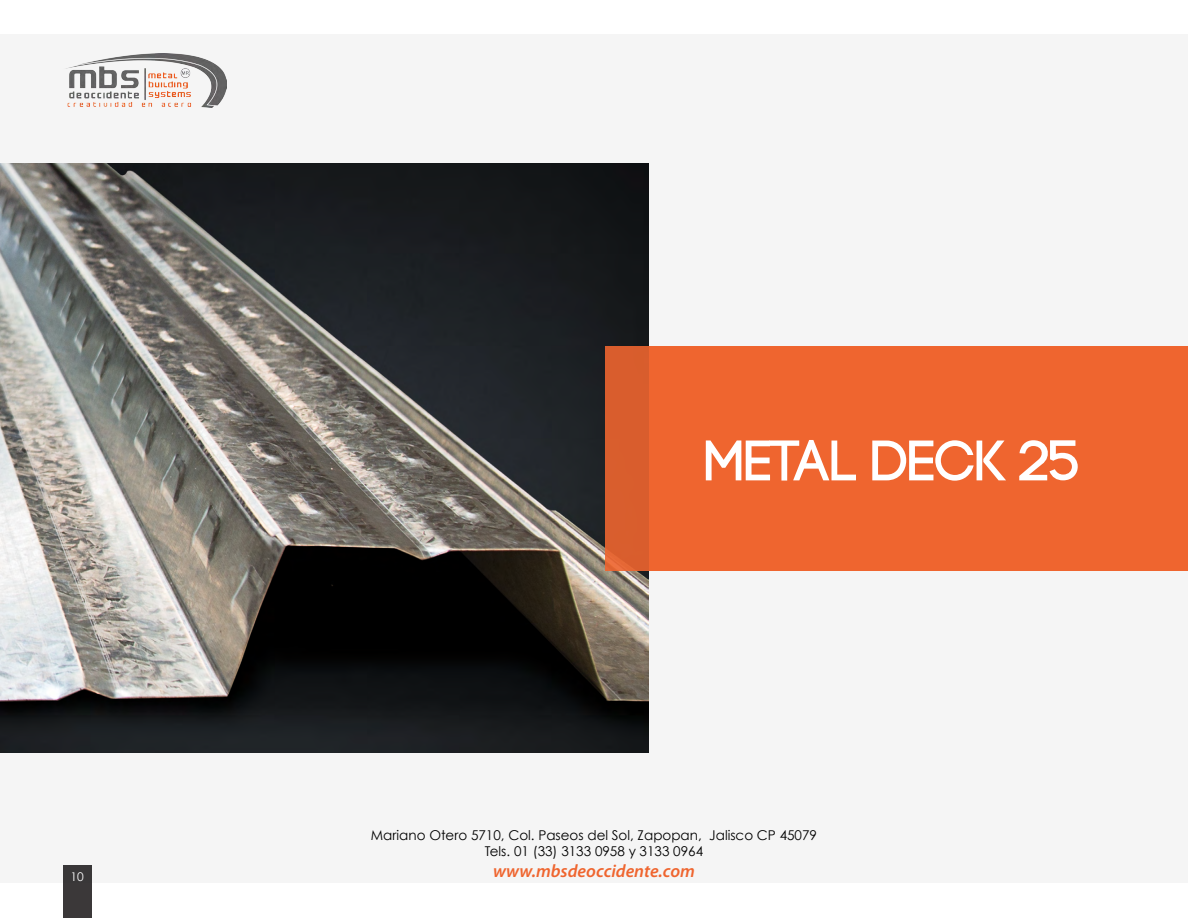
<style>
.page{position:relative;width:1188px;height:918px;background:#fff}
.page>*{position:absolute;margin:0;border:0;box-sizing:border-box;transform-origin:0 0}
.t1{font:700 57px "Code";color:#fff}
.t2{font:italic 600 18px "Myriad Pro";color:#ef652f}
.t3{font:13.5px/16.2px "Century Gothic";color:#000;text-align:center}
.t4{font:12px "Century Gothic";color:#fff}
</style>
<div class="page">
<div style="left:0;top:35px;width:1188px;height:848px;background:#f5f5f5"></div>
<div style="left:648px;top:347px;width:540px;height:224px;background:#ef652f"></div>
<img style="left:66px;top:54px;width:160px;height:54px">
<div style="left:63px;top:866px;width:28px;height:52px;background:#3b3839"></div>
<img style="left:0;top:164px;width:648px;height:589px">
<div style="left:605px;top:347px;width:45px;height:224px;background:#d95d2d"></div>
<p class="t4" style="left:71px;top:869px;width:15px">10</p>
<h1 class="t1" style="left:705px;top:432px;width:377px">METAL DECK 25</h1>
<p class="t3" style="left:371px;top:826px;width:448px">Mariano Otero 5710, Col. Paseos del Sol, Zapopan, Jalisco CP 45079<br>Tels. 01 (33) 3133 0958 y 3133 0964</p>
<h2 class="t2" style="left:493px;top:860px;width:203px">www.mbsdeoccidente.com</h2>
</div>
